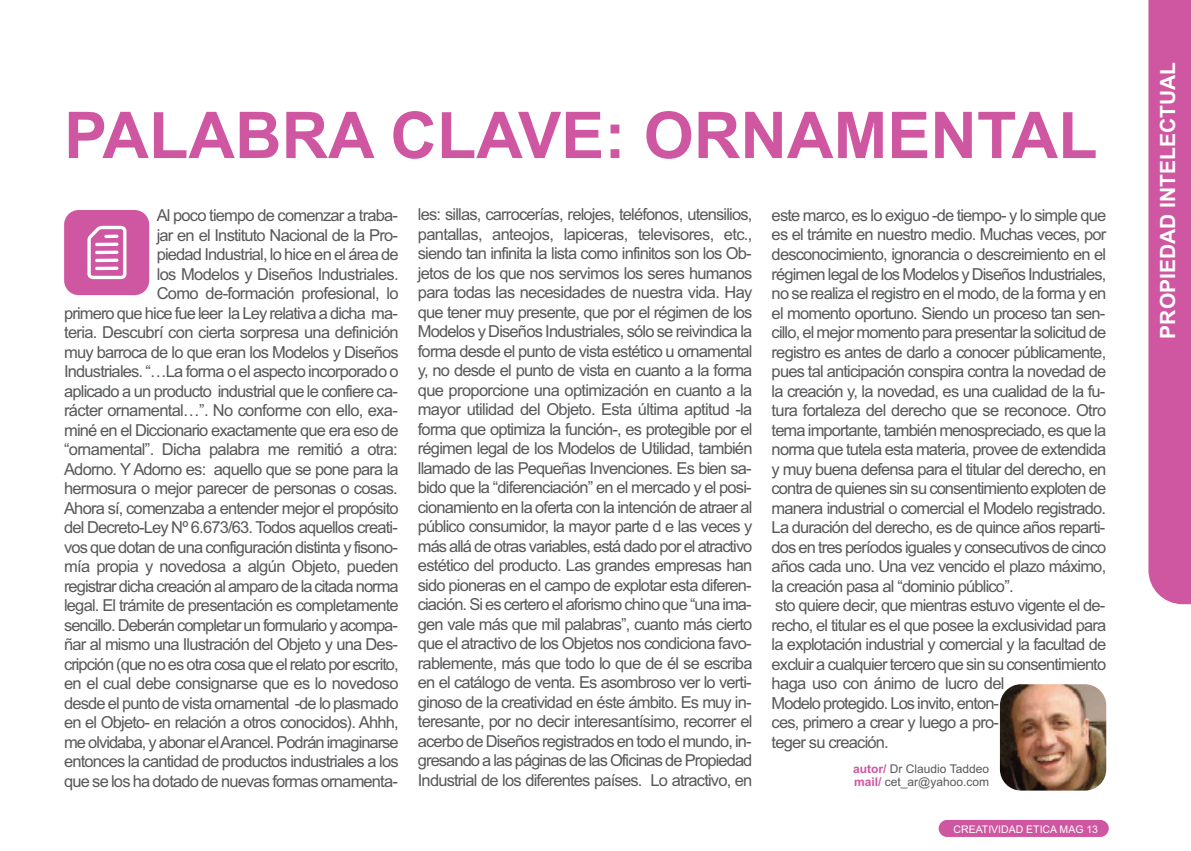
<style>
.page{position:relative;width:1191px;height:851px;background:#fff}
.page>*{position:absolute;margin:0;border:0;box-sizing:border-box;transform-origin:0 0}
.t1{font:700 64.5px "Arial";color:#cf56a0}
.t2{font:700 21px "Arial";color:#fff}
.t3{font:16.5px/19.5px "Arial";letter-spacing:-.05em;color:#57585a;text-align:right}
.t4{font:12px/13.5px "Arial";color:#57585a}
.t5{font:10.5px "Arial";color:#fff}
.s1{font-weight:700;color:#cf56a0}
</style>
<div class="page">
<div style="left:1148px;top:0;width:43px;height:604px;background:#cf56a0"></div>
<div style="left:938px;top:819px;width:170px;height:17px;background:#cf56a0;border-radius:9px"></div>
<svg style="left:64px;top:210px;width:85px;height:85px;background:#d468aa"></svg>
<svg style="left:95px;top:242px;width:23px;height:4px"></svg>
<svg style="left:95px;top:250px;width:23px;height:4px"></svg>
<svg style="left:95px;top:258px;width:23px;height:4px"></svg>
<svg style="left:95px;top:266px;width:23px;height:4px"></svg>
<svg style="left:104px;top:234px;width:14px;height:4px"></svg>
<img style="left:1000px;top:684px;width:106px;height:106px;border-radius:21px">
<h1 class="t1" style="left:64px;top:98px;width:1035px">PALABRA CLAVE: ORNAMENTAL</h1>
<p class="t3" style="left:64px;top:205px;width:336px">Al poco tiempo de comenzar a traba-<br>jar en el Instituto Nacional de la Pro-<br>piedad Industrial, lo hice en el área de<br>los Modelos y Diseños Industriales.<br>Como de-formación profesional, lo<br>primero que hice fue leer la Ley relativa a dicha ma&shy;teria. Descubrí con cierta sorpresa una definición muy barroca de lo que eran los Modelos y Diseños Industriales. “…La forma o el aspecto incorporado o aplicado a un producto industrial que le confiere ca&shy;rácter ornamental…”. No conforme con ello, exa&shy;miné en el Diccionario exactamente que era eso de “ornamental”. Dicha palabra me remitió a otra:<br>Adorno. Y Adorno es: aquello que se pone para la hermosura o mejor parecer de personas o cosas.<br>Ahora sí, comenzaba a entender mejor el propósito del Decreto-Ley Nº 6.673/63. Todos aquellos creati&shy;vos que dotan de una configuración distinta y fisono&shy;mía propia y novedosa a algún Objeto, pueden registrar dicha creación al amparo de la citada norma legal. El trámite de presentación es completamente sencillo. Deberán completar un formulario y acompa&shy;ñar al mismo una Ilustración del Objeto y una Des&shy;cripción (que no es otra cosa que el relato por escrito, en el cual debe consignarse que es lo novedoso desde el punto de vista ornamental -de lo plasmado en el Objeto- en relación a otros conocidos). Ahhh, me olvidaba, y abonar elArancel. Podrán imaginarse entonces la cantidad de productos industriales a los que se los ha dotado de nuevas formas ornamenta-</p>
<p class="t3" style="left:418px;top:204px;width:336px;text-align:justify">les: sillas, carrocerías, relojes, teléfonos, utensilios, pantallas, anteojos, lapiceras, televisores, etc., siendo tan infinita la lista como infinitos son los Ob&shy;jetos de los que nos servimos los seres humanos para todas las necesidades de nuestra vida. Hay que tener muy presente, que por el régimen de los Modelos y Diseños Industriales, sólo se reivindica la forma desde el punto de vista estético u ornamental y, no desde el punto de vista en cuanto a la forma que proporcione una optimización en cuanto a la mayor utilidad del Objeto. Esta última aptitud -la forma que optimiza la función-, es protegible por el régimen legal de los Modelos de Utilidad, también llamado de las Pequeñas Invenciones. Es bien sa&shy;bido que la “diferenciación” en el mercado y el posi&shy;cionamiento en la oferta con la intención de atraer al público consumidor, la mayor parte d e las veces y más allá de otras variables, está dado por el atractivo estético del producto. Las grandes empresas han sido pioneras en el campo de explotar esta diferen&shy;ciación. Si es certero el aforismo chino que “una ima&shy;gen vale más que mil palabras”, cuanto más cierto que el atractivo de los Objetos nos condiciona favo&shy;rablemente, más que todo lo que de él se escriba en el catálogo de venta. Es asombroso ver lo verti&shy;ginoso de la creatividad en éste ámbito. Es muy in&shy;teresante, por no decir interesantísimo, recorrer el acerbo de Diseños registrados en todo el mundo, in&shy;gresando a las páginas de las Oficinas de Propiedad Industrial de los diferentes países. Lo atractivo, en</p>
<p class="t3" style="left:771px;top:205px;width:336px;text-align:left">este marco, es lo exiguo -de tiempo- y lo simple que es el trámite en nuestro medio. Muchas veces, por desconocimiento, ignorancia o descreimiento en el régimen legal de los Modelos y Diseños Industriales, no se realiza el registro en el modo, de la forma y en el momento oportuno. Siendo un proceso tan sen&shy;cillo, el mejor momento para presentar la solicitud de registro es antes de darlo a conocer públicamente, pues tal anticipación conspira contra la novedad de la creación y, la novedad, es una cualidad de la fu&shy;tura fortaleza del derecho que se reconoce. Otro tema importante, también menospreciado, es que la norma que tutela esta materia, provee de extendida y muy buena defensa para el titular del derecho, en contra de quienes sin su consentimiento exploten de manera industrial o comercial el Modelo registrado.<br>La duración del derecho, es de quince años reparti&shy;dos en tres períodos iguales y consecutivos de cinco años cada uno. Una vez vencido el plazo máximo, la creación pasa al “dominio público”.<br>sto quiere decir, que mientras estuvo vigente el de&shy;recho, el titular es el que posee la exclusividad para la explotación industrial y comercial y la facultad de excluir a cualquier tercero que sin su consentimiento haga uso con ánimo de lucro del<br>Modelo protegido. Los invito, enton-<br>ces, primero a crear y luego a pro-<br>teger su creación.</p>
<p class="t4" style="left:853px;top:761px;width:137px"><span class="s1">autor/</span> Dr Claudio Taddeo <span class="s1">mail/</span> cet_ar@yahoo.com</p>
<p class="t5" style="left:953px;top:823px;width:146px">CREATIVIDAD ETICA MAG 13</p>
<p class="t2" style="left:1155px;top:338px;width:278px;rotate:-90deg">PROPIEDAD INTELECTUAL</p>
</div>
